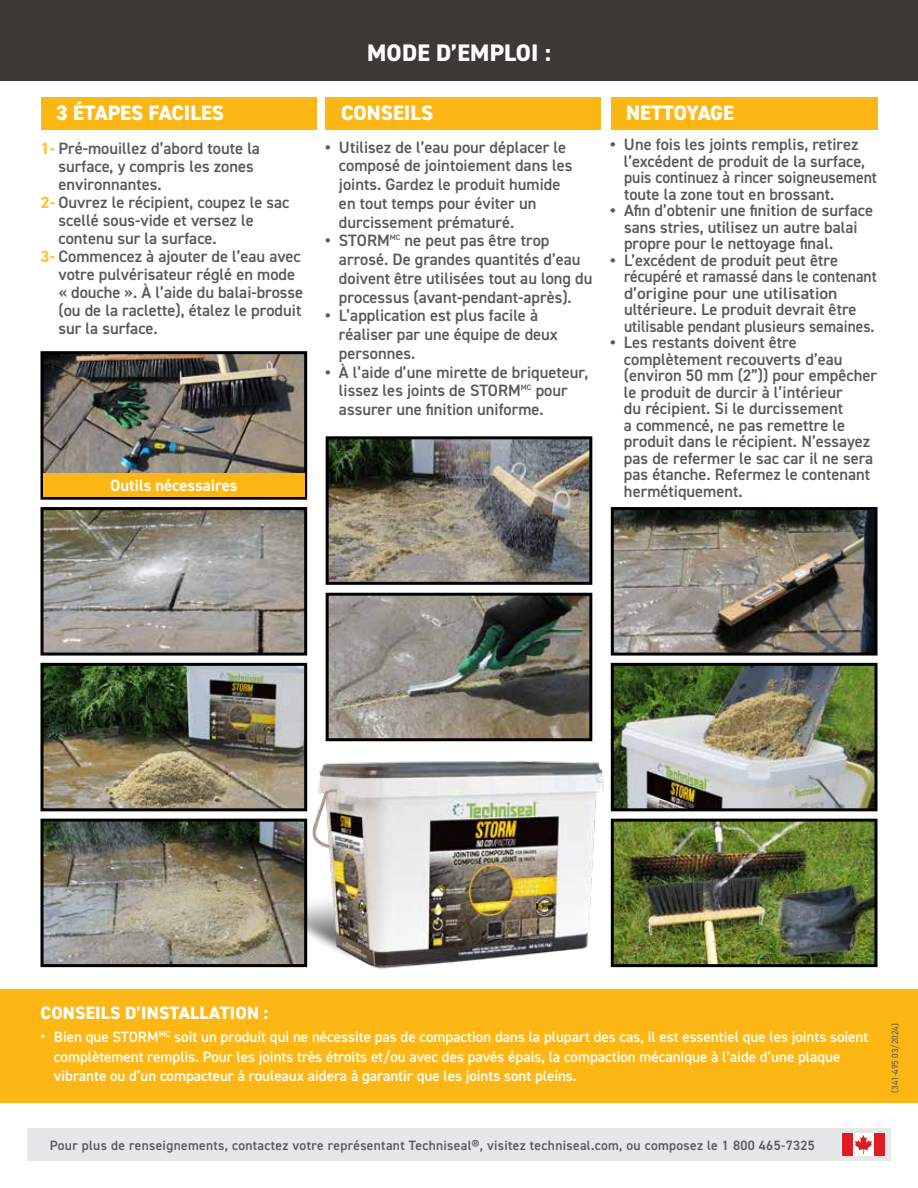
<style>
.page{position:relative;width:918px;height:1188px;background:#fff}
.page>*{position:absolute;margin:0;border:0;box-sizing:border-box;transform-origin:0 0}
.t1{font:800 24px "DIN2014";letter-spacing:.01em;color:#fff}
.t2{font:800 21px "DIN2014";color:#fff}
.t3{font:800 18px "DIN2014";letter-spacing:.01em;color:#fff}
.t4{font:600 16.5px/16.5px "DIN2014";color:#58595b}
.t5{font:700 16.5px "DIN2014";color:#fff}
.t6{font:600 15px/19.5px "DIN2014";color:#fff}
.t7{font:600 13.5px "DIN2014";letter-spacing:.025em;color:#58595b}
.t8{font:9px "DIN2014";color:#58595b}
.s1{font-weight:800;color:#fec44e}
.s2{font-weight:800}
.s3{font-size:16.5px}
</style>
<div class="page">
<div style="left:27px;top:1128px;width:864px;height:33px;background:#e6e7e8"></div>
<div style="left:0;top:0;width:918px;height:81px;background:#3d3935"></div>
<div style="left:41px;top:97px;width:275px;height:32px;background:#fdb714"></div>
<div style="left:326px;top:97px;width:275px;height:32px;background:#fdb714"></div>
<div style="left:611px;top:97px;width:267px;height:32px;background:#fdb714"></div>
<img style="left:615px;top:511px;width:259px;height:141px">
<div style="left:611px;top:507px;width:267px;height:149px;border:3px solid #000"></div>
<img style="left:44px;top:355px;width:259px;height:118px">
<div style="left:40px;top:351px;width:267px;height:149px;border:3px solid #000"></div>
<img style="left:44px;top:511px;width:259px;height:141px">
<div style="left:40px;top:507px;width:267px;height:149px;border:3px solid #000"></div>
<img style="left:330px;top:440px;width:258px;height:141px">
<div style="left:326px;top:436px;width:266px;height:149px;border:3px solid #000"></div>
<img style="left:615px;top:823px;width:259px;height:140px">
<div style="left:611px;top:819px;width:267px;height:148px;border:3px solid #000"></div>
<img style="left:44px;top:823px;width:212px;height:140px">
<div style="left:40px;top:819px;width:267px;height:148px;border:3px solid #000"></div>
<img style="left:330px;top:597px;width:258px;height:140px">
<div style="left:326px;top:593px;width:266px;height:148px;border:3px solid #000"></div>
<div style="left:0;top:989px;width:918px;height:113px;background:#fdb714"></div>
<div style="left:43px;top:473px;width:262px;height:24px;background:#fdb714"></div>
<div style="left:842px;top:1133px;width:43px;height:23px;background:#fff"></div>
<svg style="left:855px;top:1135px;width:17px;height:19px"></svg>
<div style="left:842px;top:1133px;width:11px;height:23px;background:#e11b22"></div>
<div style="left:874px;top:1133px;width:11px;height:23px;background:#e11b22"></div>
<img style="left:256px;top:755px;width:357px;height:214px">
<img style="left:615px;top:667px;width:259px;height:140px">
<div style="left:611px;top:663px;width:267px;height:148px;border:3px solid #000"></div>
<img style="left:44px;top:667px;width:259px;height:140px">
<div style="left:40px;top:663px;width:267px;height:148px;border:3px solid #000"></div>
<p class="t2" style="left:56px;top:99px;width:169px">3 ÉTAPES FACILES</p>
<p class="t4" style="left:40px;top:139px;width:221px"><span class="s1">1-</span> Pré-mouillez d’abord toute la</p>
<p class="t4" style="left:59px;top:157px;width:197px">surface, y compris les zones</p>
<p class="t4" style="left:59px;top:175px;width:105px">environnantes.</p>
<p class="t4" style="left:40px;top:193px;width:251px"><span class="s1">2-</span> Ouvrez le récipient, coupez le sac</p>
<p class="t4" style="left:59px;top:211px;width:197px">scellé sous-vide et versez le</p>
<p class="t4" style="left:59px;top:229px;width:160px">contenu sur la surface.</p>
<p class="t4" style="left:40px;top:247px;width:262px"><span class="s1">3-</span> Commencez à ajouter de l’eau avec</p>
<p class="t4" style="left:59px;top:265px;width:238px">votre pulvérisateur réglé en mode</p>
<p class="t4" style="left:59px;top:283px;width:246px">« douche ». À l’aide du balai-brosse</p>
<p class="t4" style="left:59px;top:301px;width:244px">(ou de la raclette), étalez le produit</p>
<p class="t4" style="left:59px;top:319px;width:101px">sur la surface.</p>
<p class="t5" style="left:110px;top:474px;width:129px">Outils nécessaires</p>
<h1 class="t1" style="left:367px;top:37px;width:185px">MODE D’EMPLOI :</h1>
<p class="t2" style="left:341px;top:99px;width:93px">CONSEILS</p>
<p class="t4" style="left:339px;top:137px;width:235px;line-height:18.8px;text-indent:-13px"><span class="s2">•</span> Utilisez de l’eau pour déplacer le composé de jointoiement dans les joints. Gardez le produit humide en tout temps pour éviter un durcissement prématuré.</p>
<p class="t4" style="left:339px;top:231px;width:255px;line-height:18.8px;text-indent:-13px"><span class="s2">•</span> STORM<sup>MC</sup> ne peut pas être trop arrosé. De grandes quantités d’eau doivent être utilisées tout au long du processus (avant-pendant-après).</p>
<p class="t4" style="left:339px;top:306px;width:221px;line-height:18.8px;text-indent:-13px"><span class="s2">•</span> L’application est plus facile à réaliser par une équipe de deux personnes.</p>
<p class="t4" style="left:339px;top:362px;width:251px;line-height:18.8px;text-indent:-13px"><span class="s2">•</span> À l’aide d’une mirette de briqueteur, lissez les joints de STORM<sup>MC</sup> pour assurer une finition uniforme.</p>
<p class="t2" style="left:626px;top:99px;width:109px">NETTOYAGE</p>
<p class="t4" style="left:624px;top:136px;width:255px;text-indent:-13px"><span class="s2">•</span> Une fois les joints remplis, retirez l’excédent de produit de la surface, puis continuez à rincer soigneusement toute la zone tout en brossant.</p>
<p class="t4" style="left:624px;top:202px;width:251px;text-indent:-13px"><span class="s2">•</span> Afin d’obtenir une finition de surface sans stries, utilisez un autre balai propre pour le nettoyage final.</p>
<p class="t4" style="left:624px;top:252px;width:254px;text-indent:-13px"><span class="s2">•</span> L’excédent de produit peut être récupéré et ramassé dans le contenant d’origine pour une utilisation ultérieure. Le produit devrait être utilisable pendant plusieurs semaines.</p>
<p class="t4" style="left:624px;top:334px;width:255px;text-indent:-13px"><span class="s2">•</span> Les restants doivent être complètement recouverts d’eau (environ 50 mm (2”)) pour empêcher le produit de durcir à l’intérieur<br>du récipient. Si le durcissement<br>a commencé, ne pas remettre le produit dans le récipient. N’essayez pas de refermer le sac car il ne sera pas étanche. Refermez le contenant hermétiquement.</p>
<p class="t3" style="left:41px;top:1001px;width:229px">CONSEILS D’INSTALLATION :</p>
<p class="t6" style="left:54px;top:1027px;width:816px;text-indent:-13px"><span class="s3">•</span> Bien que STORM<sup>MC</sup> soit un produit qui ne nécessite pas de compaction dans la plupart des cas, il est essentiel que les joints soient complètement remplis. Pour les joints très étroits et/ou avec des pavés épais, la compaction mécanique à l’aide d’une plaque vibrante ou d’un compacteur à rouleaux aidera à garantir que les joints sont pleins.</p>
<p class="t7" style="left:50px;top:1136px;width:767px">Pour plus de renseignements, contactez votre représentant Techniseal®, visitez techniseal.com, ou composez le 1 800 465-7325</p>
<p class="t8" style="left:889px;top:1093px;width:71px;rotate:-90deg">(341-495 03/2024)</p>
</div>
